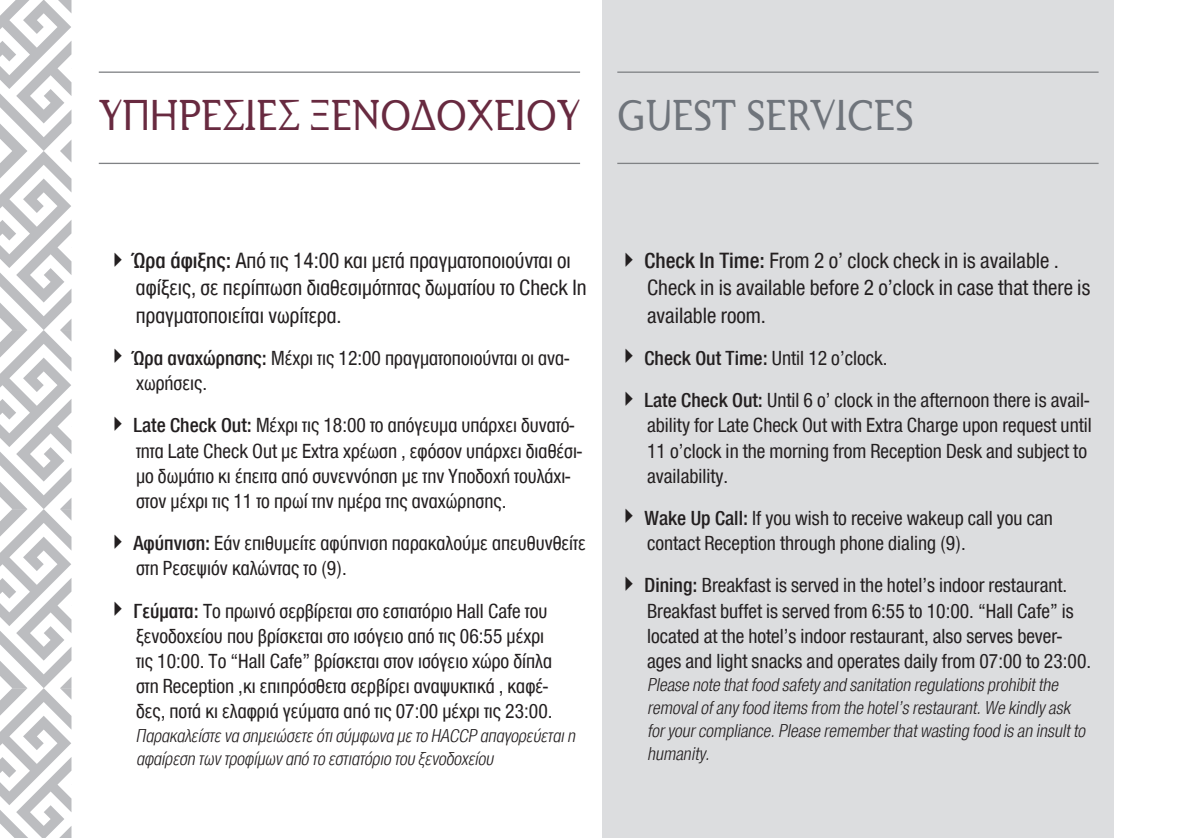
<style>
.page{position:relative;width:1185px;height:838px;background:#fff}
.page>*{position:absolute;margin:0;border:0;box-sizing:border-box;transform-origin:0 0}
.t1{font:300 43.75px "CF Derrida";color:#682a40;scale:.89 1}
.t2{font:22.75px/27.3px "CF Helvetica Cond";color:#231f20}
.t3{font:21px/25.2px "CF Helvetica Cond";color:#231f20}
.t4{font:italic 300 19.25px/23.1px "CF Helvetica Cond";color:#231f20}
.s1{color:#6f747b}
.s2{font-weight:500}
</style>
<div class="page">
<div style="left:602px;top:0;width:511px;height:837px;background:#dcdddf"></div>
<hr style="left:99px;top:71px;width:481px;height:2px;background:#808285">
<hr style="left:617px;top:71px;width:481px;height:2px;background:#808285">
<hr style="left:99px;top:163px;width:481px;height:1px;background:#808285">
<hr style="left:617px;top:163px;width:481px;height:1px;background:#808285">
<svg style="left:0;top:0;width:71px;height:838px"></svg>
<h1 class="t1" style="left:99px;top:92px;width:917px">ΥΠΗΡΕΣΙΕΣ ΞΕΝΟΔΟΧΕΙΟΥ <span class="s1">GUEST SERVICES</span></h1>
<p class="t2" style="left:136px;top:247px;width:452px;text-indent:-30px">✔ <span class="s2">Ώρα άφιξης:</span> Από τις 14:00 και μετά πραγματοποιούνται οι αφίξεις, σε περίπτωση διαθεσιμότητας δωματίου το Check In πραγματοποιείται νωρίτερα.</p>
<p class="t3" style="left:136px;top:345px;width:434px;text-indent:-30px">✔ <span class="s2">Ώρα αναχώρησης:</span> Μέχρι τις 12:00 πραγματοποιούνται οι ανα&shy;χωρήσεις.</p>
<p class="t3" style="left:136px;top:412px;width:447px;text-indent:-30px">✔ <span class="s2">Late Check Out:</span> Μέχρι τις 18:00 το απόγευμα υπάρχει δυνατό&shy;τητα Late Check Out με Extra χρέωση , εφόσον υπάρχει διαθέσι&shy;μο δωμάτιο κι έπειτα από συνεννόηση με την Υποδοχή τουλάχι&shy;στον μέχρι τις 11 το πρωί την ημέρα της αναχώρησης.</p>
<p class="t3" style="left:136px;top:530px;width:451px;text-indent:-30px">✔ <span class="s2">Αφύπνιση:</span> Εάν επιθυμείτε αφύπνιση παρακαλούμε απευθυνθείτε στη Ρεσεψιόν καλώντας το (9).</p>
<p class="t3" style="left:136px;top:598px;width:418px;text-indent:-30px">✔ <span class="s2">Γεύματα:</span> Το πρωινό σερβίρεται στο εστιατόριο Hall Cafe του ξενοδοχείου που βρίσκεται στο ισόγειο από τις 06:55 μέχρι τις 10:00. Το “Hall Cafe” βρίσκεται στον ισόγειο χώρο δίπλα στη Reception ,κι επιπρόσθετα σερβίρει αναψυκτικά , καφέ&shy;δες, ποτά κι ελαφριά γεύματα από τις 07:00 μέχρι τις 23:00.</p>
<p class="t4" style="left:136px;top:723px;width:444px">Παρακαλείστε να σημειώσετε ότισύμφωνα με το HACCP απαγορεύεταιη αφαίρεση των τροφίμων από το εστιατόριο του ξενοδοχείου</p>
<p class="t2" style="left:647px;top:247px;width:445px;text-indent:-30px">✔ <span class="s2">Check In Time:</span> From 2 o’ clock check in is available .<br>Check in is available before 2 o’clock in case that there is available room.</p>
<p class="t3" style="left:617px;top:345px;width:272px">✔ <span class="s2">Check Out Time:</span> Until 12 o’clock.</p>
<p class="t3" style="left:647px;top:387px;width:446px;text-indent:-30px">✔ <span class="s2">Late Check Out:</span> Until 6 o’ clock in the afternoon there is avail&shy;ability for Late Check Out with Extra Charge upon request until 11 o’clock in the morning from Reception Desk and subject to availability.</p>
<p class="t3" style="left:647px;top:505px;width:407px;text-indent:-30px">✔ <span class="s2">Wake Up Call:</span> If you wish to receive wakeup call you can contact Reception through phone dialing (9).</p>
<p class="t3" style="left:647px;top:572px;width:446px;text-indent:-30px">✔ <span class="s2">Dining:</span> Breakfast is served in the hotel’s indoor restaurant.<br>Breakfast buffet is served from 6:55 to 10:00. “Hall Cafe” is located at the hotel’s indoor restaurant, also serves bever&shy;ages and light snacks and operates daily from 07:00 to 23:00.</p>
<p class="t4" style="left:647px;top:673px;width:443px">Please note thatfood safety and sanitation regulations prohibitthe removalofany food items from the hotel’s restaurant.We kindly ask foryourcompliance.Please rememberthatwasting food is an insultto humanity.</p>
</div>
